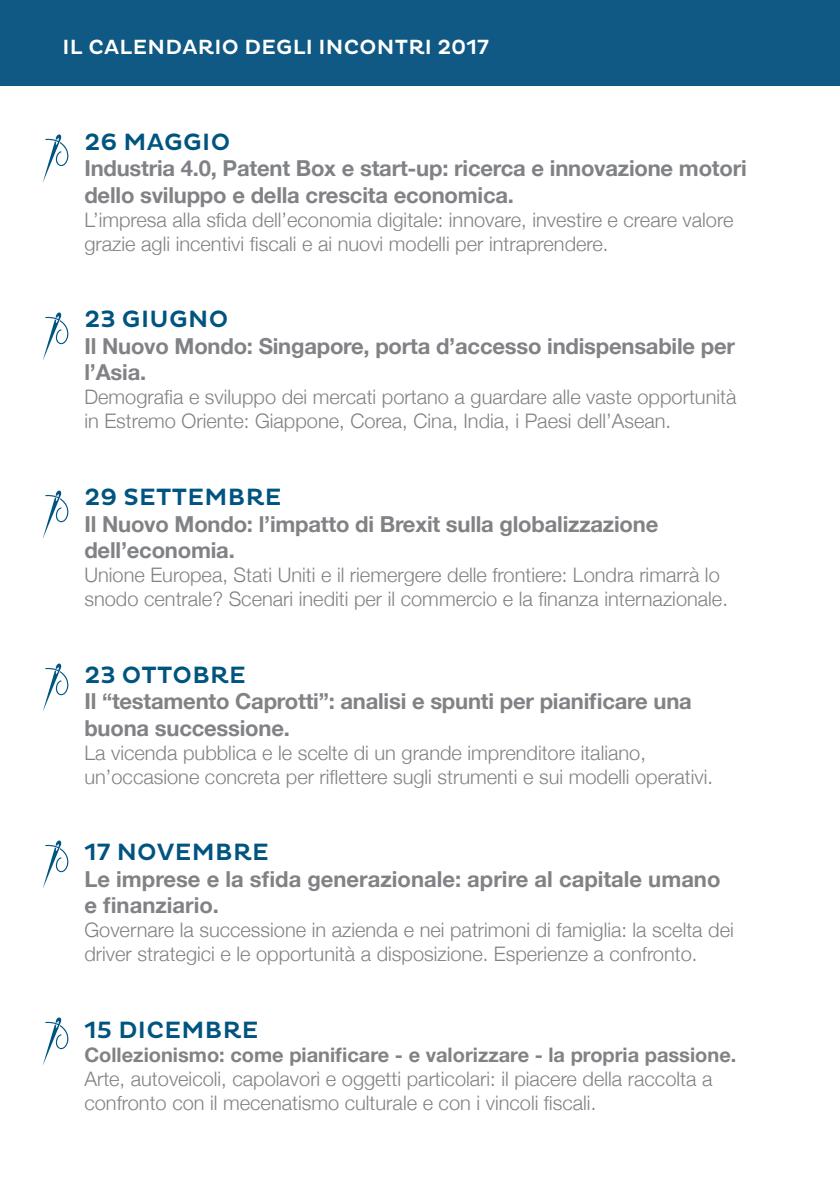
<style>
.page{position:relative;width:840px;height:1191px;background:#fff}
.page>*{position:absolute;margin:0;border:0;box-sizing:border-box;transform-origin:0 0}
.t1{font:500 24px "Pluto";letter-spacing:.015em;color:#005480}
.t2{font:700 22px/26.4px "Helvetica Neue";letter-spacing:-.01em;color:#808285}
.t3{font:500 20.8px "Pluto";letter-spacing:.015em;color:#fff}
.t4{font:300 20px/24px "Helvetica Neue";color:#808285}
.t5{font:700 20px "Helvetica Neue";color:#808285}
</style>
<div class="page">
<div style="left:0;top:0;width:839px;height:85px;background:#0f5984"></div>
<svg style="left:43px;top:134px;width:26px;height:48px"></svg>
<svg style="left:43px;top:312px;width:26px;height:48px"></svg>
<svg style="left:43px;top:490px;width:26px;height:48px"></svg>
<svg style="left:43px;top:663px;width:26px;height:48px"></svg>
<svg style="left:43px;top:840px;width:26px;height:48px"></svg>
<svg style="left:43px;top:1017px;width:26px;height:48px"></svg>
<p class="t3" style="left:63px;top:35px;width:428px">IL CALENDARIO DEGLI INCONTRI 2017</p>
<p class="t1" style="left:84px;top:128px;width:147px">26 MAGGIO</p>
<p class="t2" style="left:84px;top:156px;width:663px">Industria 4.0, Patent Box e start-up: ricerca e innovazione motori dello sviluppo e della crescita economica.</p>
<p class="t4" style="left:84px;top:206px;width:650px">L’impresa alla sfida dell’economia digitale: innovare, investire e creare valore grazie agli incentivi fiscali e ai nuovi modelli per intraprendere.</p>
<p class="t1" style="left:84px;top:306px;width:145px">23 GIUGNO</p>
<p class="t2" style="left:84px;top:333px;width:651px">Il Nuovo Mondo: Singapore, porta d’accesso indispensabile per l’Asia.</p>
<p class="t4" style="left:84px;top:384px;width:653px">Demografia e sviluppo dei mercati portano a guardare alle vaste opportunità in Estremo Oriente: Giappone, Corea, Cina, India, i Paesi dell’Asean.</p>
<p class="t1" style="left:84px;top:483px;width:198px">29 SETTEMBRE</p>
<p class="t2" style="left:84px;top:511px;width:575px">Il Nuovo Mondo: l’impatto di Brexit sulla globalizzazione dell’economia.</p>
<p class="t4" style="left:84px;top:561px;width:644px">Unione Europea, Stati Uniti e il riemergere delle frontiere: Londra rimarrà lo snodo centrale? Scenari inediti per il commercio e la finanza internazionale.</p>
<p class="t1" style="left:84px;top:661px;width:163px">23 OTTOBRE</p>
<p class="t2" style="left:84px;top:688px;width:608px">Il “testamento Caprotti”: analisi e spunti per pianificare una buona successione.</p>
<p class="t4" style="left:84px;top:739px;width:629px">La vicenda pubblica e le scelte di un grande imprenditore italiano, un’occasione concreta per riflettere sugli strumenti e sui modelli operativi.</p>
<p class="t1" style="left:84px;top:838px;width:186px">17 NOVEMBRE</p>
<p class="t2" style="left:84px;top:866px;width:637px">Le imprese e la sfida generazionale: aprire al capitale umano e finanziario.</p>
<p class="t4" style="left:84px;top:916px;width:650px">Governare la successione in azienda e nei patrimoni di famiglia: la scelta dei driver strategici e le opportunità a disposizione. Esperienze a confronto.</p>
<p class="t1" style="left:84px;top:1016px;width:175px">15 DICEMBRE</p>
<p class="t5" style="left:84px;top:1039px;width:653px">Collezionismo: come pianificare - e valorizzare - la propria passione.</p>
<p class="t4" style="left:84px;top:1065px;width:629px">Arte, autoveicoli, capolavori e oggetti particolari: il piacere della raccolta a confronto con il mecenatismo culturale e con i vincoli fiscali.</p>
</div>
